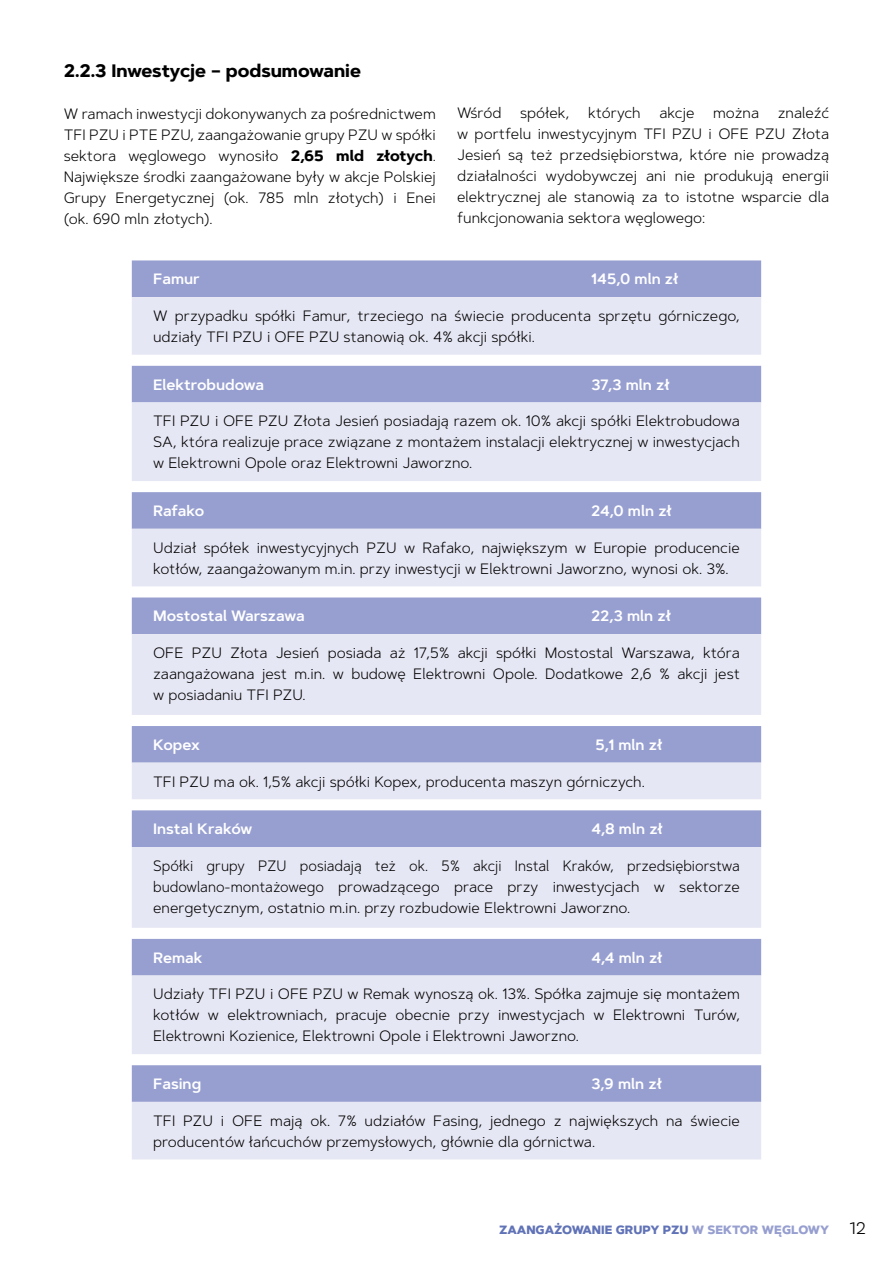
<style>
.page{position:relative;width:893px;height:1263px;background:#fff}
.page>*{position:absolute;margin:0;border:0;box-sizing:border-box;transform-origin:0 0}
.t1{font:700 18px "Artegra Sans";color:#000}
.t2{font:300 15px/21px "Artegra Sans";color:#000;text-align:justify}
.t3{font:300 15px/21px "Artegra Sans";color:#000;text-align:justify;scale:.95 1}
.t4{font:600 15px "Artegra Sans";letter-spacing:-.015em;color:#fff}
.t5{font:800 12px "Artegra Sans";color:#6173b7}
.s1{font-weight:700}
.s2{color:#979fd0}
.s3{font-family:"Basic Sans Alt";font-weight:300;font-size:18px;color:#000}
</style>
<div class="page">
<div style="left:132px;top:260px;width:629px;height:37px;background:#979fd0"></div>
<svg style="left:132px;top:297px;width:629px;height:69px;background:#e9eaf5"></svg>
<div style="left:132px;top:366px;width:629px;height:36px;background:#979fd0"></div>
<svg style="left:132px;top:402px;width:629px;height:757px;background:#d1d4ea"></svg>
<p class="t1" style="left:64px;top:58px;width:299px">2.2.3 Inwestycje – podsumowanie</p>
<p class="t2" style="left:64px;top:103px;width:374px">W ramach inwestycji dokonywanych za pośrednictwem TFI PZU i PTE PZU, zaangażowanie grupy PZU w spółki sektora węglowego wynosiło <span class="s1">2,65 mld złotych</span>.<br>Największe środki zaangażowane były w akcje Polskiej Grupy Energetycznej (ok. 785 mln złotych) i Enei (ok. 690 mln złotych).</p>
<p class="t2" style="left:457px;top:102px;width:374px">Wśród spółek, których akcje można znaleźć w portfelu inwestycyjnym TFI PZU i OFE PZU Złota Jesień są też przedsiębiorstwa, które nie prowadzą działalności wydobywczej ani nie produkują energii elektrycznej ale stanowią za to istotne wsparcie dla funkcjonowania sektora węglowego:</p>
<p class="t4" style="left:153px;top:268px;width:48px">Famur</p>
<p class="t4" style="left:591px;top:268px;width:89px">145,0 mln zł</p>
<p class="t2" style="left:153px;top:305px;width:588px">W przypadku spółki Famur, trzeciego na świecie producenta sprzętu górniczego, udziały TFI PZU i OFE PZU stanowią ok. 4% akcji spółki.</p>
<p class="t4" style="left:153px;top:374px;width:112px">Elektrobudowa</p>
<p class="t4" style="left:591px;top:374px;width:80px">37,3 mln zł</p>
<p class="t2" style="left:153px;top:410px;width:588px">TFI PZU i OFE PZU Złota Jesień posiadają razem ok. 10% akcji spółki Elektrobudowa SA, która realizuje prace związane z montażem instalacji elektrycznej w inwestycjach w Elektrowni Opole oraz Elektrowni Jaworzno.</p>
<p class="t4" style="left:153px;top:500px;width:53px">Rafako</p>
<p class="t4" style="left:591px;top:500px;width:82px">24,0 mln zł</p>
<p class="t2" style="left:153px;top:537px;width:588px">Udział spółek inwestycyjnych PZU w Rafako, największym w Europie producencie kotłów, zaangażowanym m.in. przy inwestycji w Elektrowni Jaworzno, wynosi ok. 3%.</p>
<p class="t4" style="left:153px;top:605px;width:153px">Mostostal Warszawa</p>
<p class="t4" style="left:591px;top:605px;width:81px">22,3 mln zł</p>
<p class="t2" style="left:153px;top:642px;width:588px">OFE PZU Złota Jesień posiada aż 17,5% akcji spółki Mostostal Warszawa, która zaangażowana jest m.in. w budowę Elektrowni Opole. Dodatkowe 2,6 % akcji jest w posiadaniu TFI PZU.</p>
<p class="t4" style="left:153px;top:734px;width:48px">Kopex</p>
<p class="t4" style="left:595px;top:734px;width:68px">5,1 mln zł</p>
<p class="t2" style="left:153px;top:770px;width:493px">TFI PZU ma ok. 1,5% akcji spółki Kopex, producenta maszyn górniczych.</p>
<p class="t4" style="left:153px;top:818px;width:101px">Instal Kraków</p>
<p class="t4" style="left:591px;top:818px;width:73px">4,8 mln zł</p>
<p class="t3" style="left:153px;top:855px;width:619px">Spółki grupy PZU posiadają też ok. 5% akcji Instal Kraków, przedsiębiorstwa budowlano-montażowego prowadzącego prace przy inwestycjach w sektorze energetycznym, ostatnio m.in. przy rozbudowie Elektrowni Jaworzno.</p>
<p class="t4" style="left:153px;top:947px;width:51px">Remak</p>
<p class="t4" style="left:591px;top:947px;width:73px">4,4 mln zł</p>
<p class="t2" style="left:153px;top:983px;width:588px">Udziały TFI PZU i OFE PZU w Remak wynoszą ok. 13%. Spółka zajmuje się montażem kotłów w elektrowniach, pracuje obecnie przy inwestycjach w Elektrowni Turów, Elektrowni Kozienice, Elektrowni Opole i Elektrowni Jaworzno.</p>
<p class="t4" style="left:153px;top:1073px;width:50px">Fasing</p>
<p class="t4" style="left:591px;top:1073px;width:72px">3,9 mln zł</p>
<p class="t2" style="left:153px;top:1110px;width:588px">TFI PZU i OFE mają ok. 7% udziałów Fasing, jednego z największych na świecie producentów łańcuchów przemysłowych, głównie dla górnictwa.</p>
<p class="t5" style="left:499px;top:1220px;width:368px">ZAANGAŻOWANIE GRUPY PZU <span class="s2">W SEKTOR WĘGLOWY</span> <span class="s3">12</span></p>
</div>
